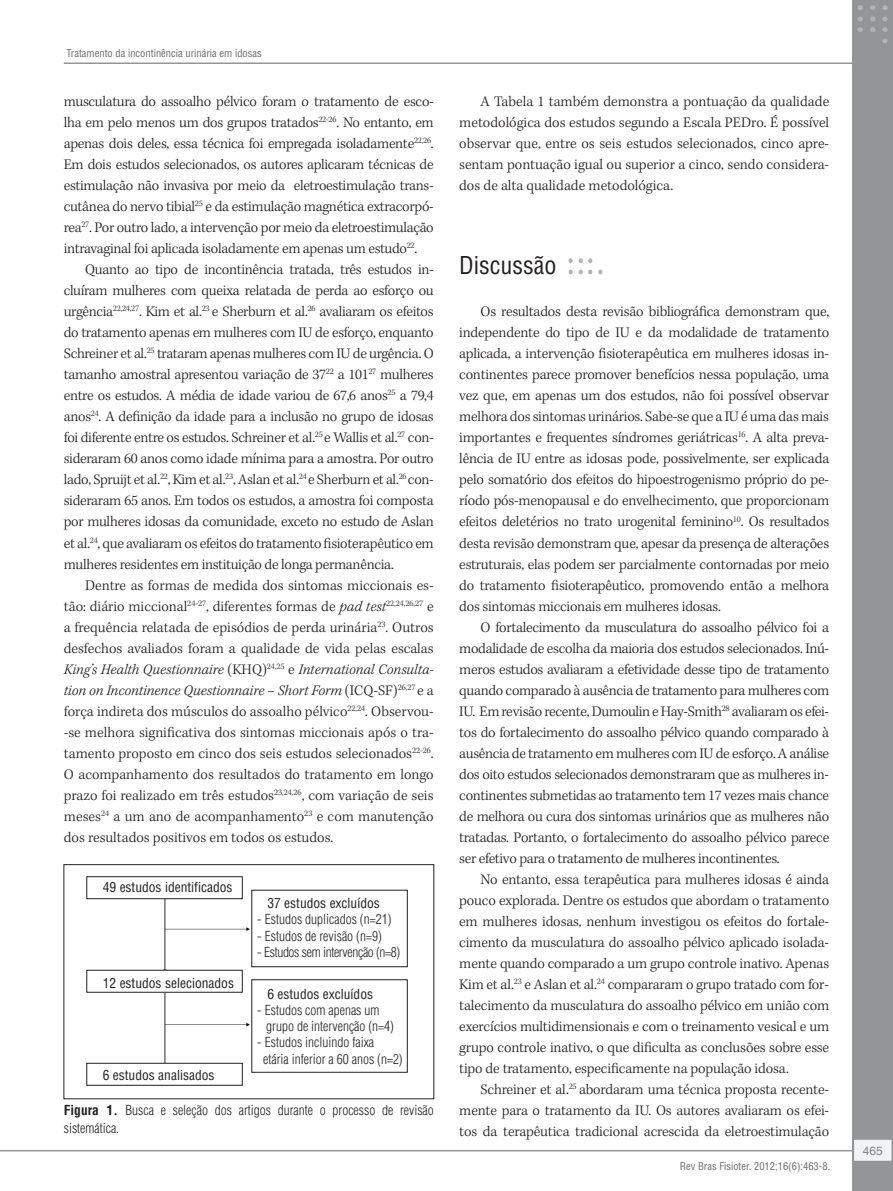
<style>
.page{position:relative;width:893px;height:1191px;background:#fff}
.page>*{position:absolute;margin:0;border:0;box-sizing:border-box;transform-origin:0 0}
.z04_0_Sub1{font:condensed 24px "Helvetica LT Std";color:#231f20}
.z05_0_texto_txt{font:300 15px/21px "Kepler Std";letter-spacing:-.01em;color:#231f20;text-align:justify}
.z07_0_tabela-img_tit{font:300 condensed 13.5px/16.2px "Helvetica LT Std";color:#231f20}
.t1{font:condensed 13.5px "Helvetica LT Std";color:#231f20}
.z07_0_tabela-img_tit-2{font:300 condensed 13.5px "Helvetica LT Std";letter-spacing:-.025em;color:#231f20}
.t2{font:12px "Helvetica LT Std";color:#808285}
.z06_2_cabecalho{font:condensed 10.5px "Helvetica LT Std";color:#6c6d70}
.s1{font-style:italic}
.s2{font-weight:700}
</style>
<div class="page">
<hr style="left:64px;top:62px;width:810px;height:2px;background:#939598">
<div style="left:853px;top:0;width:40px;height:1191px;background:#939598"></div>
<hr style="left:0;top:1150px;width:879px;height:1px;background:#939598">
<div style="left:853px;top:1139px;width:39px;height:22px;background:#f2f3f4"></div>
<div style="left:853px;top:1138px;width:40px;height:24px;border:2px solid #939598"></div>
<svg style="left:857px;top:27px;width:6px;height:5px"></svg>
<svg style="left:857px;top:17px;width:6px;height:4px"></svg>
<svg style="left:857px;top:5px;width:6px;height:5px"></svg>
<svg style="left:870px;top:27px;width:5px;height:5px"></svg>
<svg style="left:870px;top:17px;width:5px;height:4px"></svg>
<svg style="left:870px;top:5px;width:5px;height:5px"></svg>
<svg style="left:882px;top:27px;width:6px;height:5px"></svg>
<svg style="left:882px;top:38px;width:6px;height:5px"></svg>
<svg style="left:882px;top:17px;width:6px;height:4px"></svg>
<svg style="left:882px;top:5px;width:6px;height:5px"></svg>
<svg style="left:598px;top:269px;width:4px;height:5px"></svg>
<svg style="left:579px;top:269px;width:13px;height:5px"></svg>
<svg style="left:568px;top:269px;width:5px;height:5px"></svg>
<svg style="left:579px;top:258px;width:13px;height:5px"></svg>
<svg style="left:568px;top:258px;width:5px;height:5px"></svg>
<img style="left:86px;top:889px;width:322px;height:197px">
<div style="left:87px;top:876px;width:155px;height:22px;background:#fff"></div>
<div style="left:86px;top:876px;width:157px;height:23px;border:1px solid #231f20"></div>
<div style="left:252px;top:890px;width:155px;height:76px;background:#fff"></div>
<div style="left:251px;top:890px;width:157px;height:77px;border:1px solid #231f20"></div>
<div style="left:252px;top:979px;width:155px;height:93px;background:#fff"></div>
<div style="left:251px;top:979px;width:157px;height:93px;border:1px solid #231f20"></div>
<div style="left:87px;top:970px;width:155px;height:22px;background:#fff"></div>
<div style="left:86px;top:970px;width:157px;height:22px;border:1px solid #231f20"></div>
<div style="left:87px;top:1063px;width:155px;height:22px;background:#fff"></div>
<div style="left:86px;top:1063px;width:157px;height:22px;border:1px solid #231f20"></div>
<div style="left:64px;top:864px;width:370px;height:235px;border:1px solid #231f20"></div>
<p class="z06_2_cabecalho" style="left:66px;top:46px;width:197px">Tratamento da incontinência urinária em idosas</p>
<p class="z05_0_texto_txt" style="left:64px;top:92px;width:371px">musculatura do assoalho pélvico foram o tratamento de esco&shy;lha em pelo menos um dos grupos tratados<sup>22-26</sup>. No entanto, em apenas dois deles, essa técnica foi empregada isoladamente<sup>22,26</sup>.<br>Em dois estudos selecionados, os autores aplicaram técnicas de estimulação não invasiva por meio da eletroestimulação trans&shy;cutânea do nervo tibial<sup>25</sup> e da estimulação magnética extracorpó&shy;rea<sup>27</sup>. Por outro lado, a intervenção por meio da eletroestimulação intravaginal foi aplicada isoladamente em apenas um estudo<sup>22</sup>.</p>
<p class="z05_0_texto_txt" style="left:64px;top:260px;width:371px;text-indent:21px">Quanto ao tipo de incontinência tratada, três estudos in&shy;cluíram mulheres com queixa relatada de perda ao esforço ou urgência<sup>22,24,27</sup>. Kim et al.<sup>23</sup> e Sherburn et al.<sup>26</sup> avaliaram os efeitos do tratamento apenas em mulheres com IU de esforço, enquanto Schreiner et al.<sup>25</sup> trataram apenas mulheres com IU de urgência. O tamanho amostral apresentou variação de 37<sup>22</sup> a 101<sup>27</sup> mulheres entre os estudos. A média de idade variou de 67,6 anos<sup>25</sup> a 79,4 anos<sup>24</sup>. A definição da idade para a inclusão no grupo de idosas foi diferente entre os estudos. Schreiner et al.<sup>25</sup> e Wallis et al.<sup>27</sup> con&shy;sideraram 60 anos como idade mínima para a amostra. Por outro lado, Spruijt et al.<sup>22</sup>, Kim et al.<sup>23</sup>, Aslan et al.<sup>24</sup> e Sherburn et al.<sup>26</sup> con&shy;sideraram 65 anos. Em todos os estudos, a amostra foi composta por mulheres idosas da comunidade, exceto no estudo de Aslan et al.<sup>24</sup>, que avaliaram os efeitos do tratamento fisioterapêutico em mulheres residentes em instituição de longa permanência.</p>
<p class="z05_0_texto_txt" style="left:64px;top:575px;width:371px;text-indent:21px">Dentre as formas de medida dos sintomas miccionais es&shy;tão: diário miccional<sup>24-27</sup>, diferentes formas de <span class="s1">pad test</span><sup>22,24,26,27</sup> e a frequência relatada de episódios de perda urinária<sup>23</sup>. Outros desfechos avaliados foram a qualidade de vida pelas escalas <span class="s1">King’s Health Questionnaire</span> (KHQ)<sup>24,25</sup> e <span class="s1">International Consulta&shy;tion on Incontinence Questionnaire – Short Form</span> (ICQ-SF)<sup>26,27</sup> e a força indireta dos músculos do assoalho pélvico<sup>22,24</sup>. Observou--se melhora significativa dos sintomas miccionais após o tra&shy;tamento proposto em cinco dos seis estudos selecionados<sup>22-26</sup>.<br>O acompanhamento dos resultados do tratamento em longo prazo foi realizado em três estudos<sup>23,24,26</sup>, com variação de seis meses<sup>24</sup> a um ano de acompanhamento<sup>23</sup> e com manutenção dos resultados positivos em todos os estudos.</p>
<p class="t1" style="left:103px;top:879px;width:131px">49 estudos identificados</p>
<p class="t1" style="left:267px;top:895px;width:114px">37 estudos excluídos</p>
<p class="z07_0_tabela-img_tit" style="left:257px;top:911px;width:136px">- Estudos duplicados (n=21)</p>
<p class="z07_0_tabela-img_tit" style="left:257px;top:927px;width:126px">- Estudos de revisão (n=9)</p>
<p class="z07_0_tabela-img_tit-2" style="left:257px;top:943px;width:145px">- Estudos sem intervenção (n=8)</p>
<p class="t1" style="left:267px;top:985px;width:107px">6 estudos excluídos</p>
<p class="z07_0_tabela-img_tit" style="left:266px;top:1002px;width:129px;text-indent:-9px">- Estudos com apenas um grupo de intervenção (n=4)</p>
<p class="z07_0_tabela-img_tit" style="left:263px;top:1034px;width:141px;text-indent:-6px">- Estudos incluindo faixa etária inferior a 60 anos (n=2)</p>
<p class="z07_0_tabela-img_tit" style="left:64px;top:1101px;width:372px;line-height:18px"><span class="s2">Figura 1.</span> Busca e seleção dos artigos durante o processo de revisão sistemática.</p>
<p class="t1" style="left:103px;top:974px;width:133px">12 estudos selecionados</p>
<p class="t1" style="left:103px;top:1067px;width:113px">6 estudos analisados</p>
<p class="z05_0_texto_txt" style="left:459px;top:92px;width:371px;text-indent:21px">A Tabela 1 também demonstra a pontuação da qualidade metodológica dos estudos segundo a Escala PEDro. É possível observar que, entre os seis estudos selecionados, cinco apre&shy;sentam pontuação igual ou superior a cinco, sendo considera&shy;dos de alta qualidade metodológica.</p>
<p class="z04_0_Sub1" style="left:459px;top:251px;width:99px">Discussão</p>
<p class="z05_0_texto_txt" style="left:459px;top:302px;width:371px;text-indent:21px">Os resultados desta revisão bibliográfica demonstram que, independente do tipo de IU e da modalidade de tratamento aplicada, a intervenção fisioterapêutica em mulheres idosas in&shy;continentes parece promover benefícios nessa população, uma vez que, em apenas um dos estudos, não foi possível observar melhora dos sintomas urinários. Sabe-se que a IU é uma das mais importantes e frequentes síndromes geriátricas<sup>16</sup>. A alta preva&shy;lência de IU entre as idosas pode, possivelmente, ser explicada pelo somatório dos efeitos do hipoestrogenismo próprio do pe&shy;ríodo pós-menopausal e do envelhecimento, que proporcionam efeitos deletérios no trato urogenital feminino<sup>10</sup>. Os resultados desta revisão demonstram que, apesar da presença de alterações estruturais, elas podem ser parcialmente contornadas por meio do tratamento fisioterapêutico, promovendo então a melhora dos sintomas miccionais em mulheres idosas.</p>
<p class="z05_0_texto_txt" style="left:459px;top:617px;width:371px;text-indent:21px">O fortalecimento da musculatura do assoalho pélvico foi a modalidade de escolha da maioria dos estudos selecionados. Inú&shy;meros estudos avaliaram a efetividade desse tipo de tratamento quando comparado à ausência de tratamento para mulheres com IU. Em revisão recente, Dumoulin e Hay-Smith<sup>28</sup> avaliaram os efei&shy;tos do fortalecimento do assoalho pélvico quando comparado à ausência de tratamento em mulheres com IU de esforço. A análise dos oito estudos selecionados demonstraram que as mulheres in&shy;continentes submetidas ao tratamento tem 17 vezes mais chance de melhora ou cura dos sintomas urinários que as mulheres não tratadas. Portanto, o fortalecimento do assoalho pélvico parece ser efetivo para o tratamento de mulheres incontinentes.</p>
<p class="z05_0_texto_txt" style="left:459px;top:869px;width:371px;text-indent:21px">No entanto, essa terapêutica para mulheres idosas é ainda pouco explorada. Dentre os estudos que abordam o tratamento em mulheres idosas, nenhum investigou os efeitos do fortale&shy;cimento da musculatura do assoalho pélvico aplicado isolada&shy;mente quando comparado a um grupo controle inativo. Apenas Kim et al.<sup>23</sup> e Aslan et al.<sup>24</sup> compararam o grupo tratado com for&shy;talecimento da musculatura do assoalho pélvico em união com exercícios multidimensionais e com o treinamento vesical e um grupo controle inativo, o que dificulta as conclusões sobre esse tipo de tratamento, especificamente na população idosa.</p>
<p class="z05_0_texto_txt" style="left:459px;top:1079px;width:371px;text-indent:21px">Schreiner et al.<sup>25</sup> abordaram uma técnica proposta recente&shy;mente para o tratamento da IU. Os autores avaliaram os efei&shy;tos da terapêutica tradicional acrescida da eletroestimulação</p>
<p class="z06_2_cabecalho" style="left:680px;top:1160px;width:152px">Rev Bras Fisioter. 2012;16(6):463-8.</p>
<p class="t2" style="left:863px;top:1143px;width:22px">465</p>
</div>
